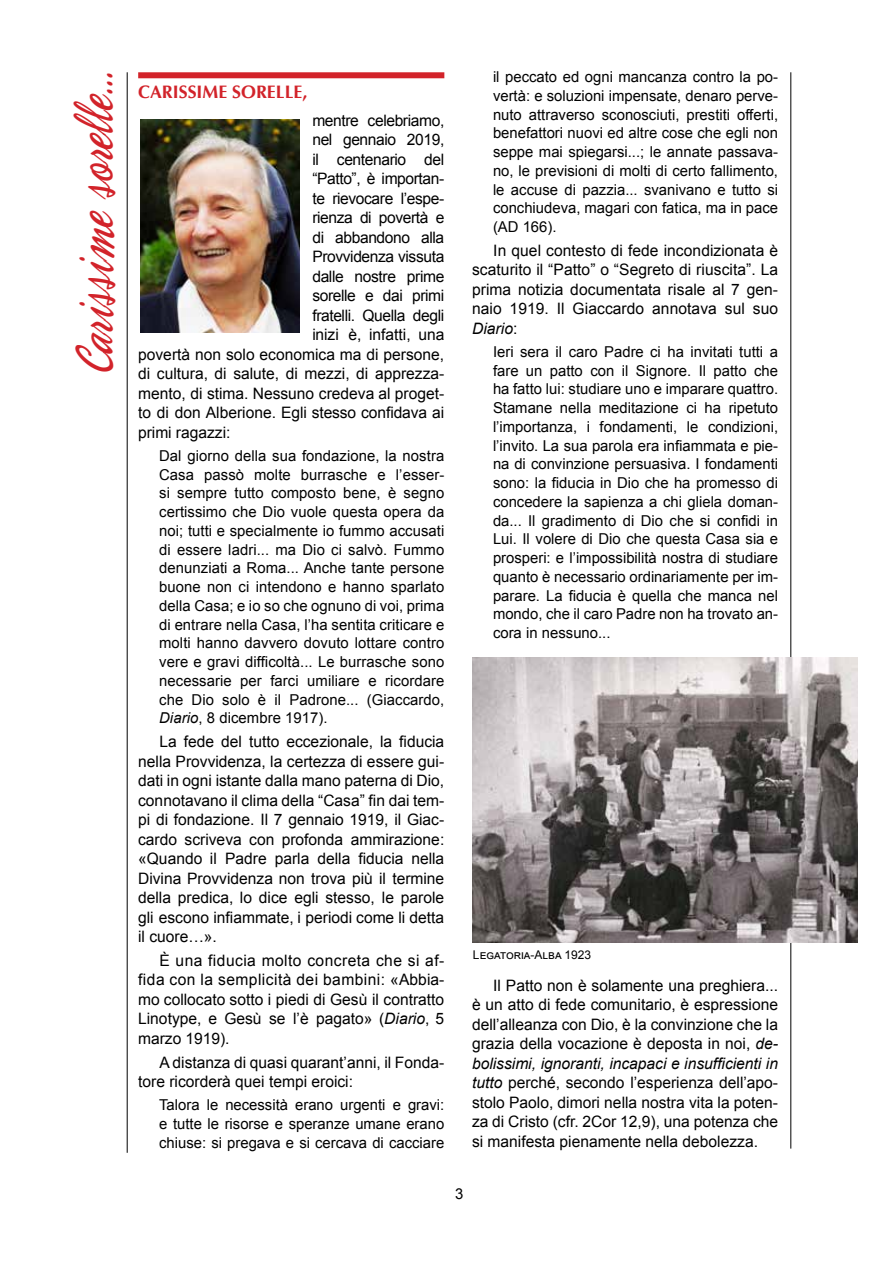
<style>
.page{position:relative;width:893px;height:1263px;background:#fff}
.page>*{position:absolute;margin:0;border:0;box-sizing:border-box;transform-origin:0 0}
.t1{font:57px "Phoenix Script FLF";color:#d2232a;scale:.7 1}
.t2{font:700 18px "Optima";color:#d2232a}
.t3{font:15.75px/19.5px "Arial";color:#000;text-align:justify}
.t4{font:15.75px "Arial";letter-spacing:-.025em;color:#000}
.t5{font:15px/18.8px "Arial";color:#000;text-align:justify}
.t6{font:12px "Arial";color:#000}
.s1{font-style:italic}
</style>
<div class="page">
<div style="left:138px;top:72px;width:306px;height:6px;background:#d2232a"></div>
<hr style="left:127px;top:72px;width:1px;height:1081px;background:#000">
<hr style="left:791px;top:72px;width:1px;height:1076px;background:#000">
<img style="left:140px;top:119px;width:160px;height:214px">
<img style="left:473px;top:657px;width:385px;height:285px">
<h1 class="t1" style="left:65px;top:376px;width:435px;rotate:-90deg">Carissime sorelle...</h1>
<p class="t5" style="left:493px;top:67px;width:287px">il peccato ed ogni mancanza contro la po&shy;vertà: e soluzioni impensate, denaro perve&shy;nuto attraverso sconosciuti, prestiti offerti, benefattori nuovi ed altre cose che egli non seppe mai spiegarsi...; le annate passava&shy;no, le previsioni di molti di certo fallimento, le accuse di pazzia... svanivano e tutto si conchiudeva, magari con fatica, ma in pace (AD 166).</p>
<p class="t2" style="left:138px;top:80px;width:171px">CARISSIME SORELLE,</p>
<p class="t4" style="left:312px;top:109px;width:133px">mentre celebriamo,</p>
<p class="t4" style="left:312px;top:129px;width:133px">nel gennaio 2019,</p>
<p class="t4" style="left:312px;top:148px;width:133px">il centenario del</p>
<p class="t4" style="left:312px;top:168px;width:133px">“Patto”, è importan-</p>
<p class="t4" style="left:312px;top:187px;width:133px">te rievocare l’espe-</p>
<p class="t4" style="left:312px;top:207px;width:133px">rienza di povertà e</p>
<p class="t4" style="left:312px;top:226px;width:133px">di abbandono alla</p>
<p class="t4" style="left:312px;top:246px;width:133px">Provvidenza vissuta</p>
<p class="t4" style="left:312px;top:265px;width:133px">dalle nostre prime</p>
<p class="t4" style="left:312px;top:285px;width:133px">sorelle e dai primi</p>
<p class="t4" style="left:312px;top:304px;width:133px">fratelli. Quella degli</p>
<p class="t3" style="left:312px;top:325px;width:133px">inizi è, infatti, una</p>
<p class="t3" style="left:138px;top:344px;width:308px">povertà non solo economica ma di persone,</p>
<p class="t3" style="left:138px;top:364px;width:308px">di cultura, di salute, di mezzi, di apprezza-</p>
<p class="t3" style="left:138px;top:383px;width:308px">mento, di stima. Nessuno credeva al proget-</p>
<p class="t3" style="left:138px;top:403px;width:308px">to di don Alberione. Egli stesso confidava ai</p>
<p class="t3" style="left:138px;top:422px;width:94px">primi ragazzi:</p>
<p class="t5" style="left:159px;top:446px;width:287px">Dal giorno della sua fondazione, la nostra Casa passò molte burrasche e l’esser&shy;si sempre tutto composto bene, è segno certissimo che Dio vuole questa opera da noi; tutti e specialmente io fummo accusati di essere ladri... ma Dio ci salvò. Fummo denunziati a Roma... Anche tante persone buone non ci intendono e hanno sparlato della Casa; e io so che ognuno di voi, prima di entrare nella Casa, l’ha sentita criticare e molti hanno davvero dovuto lottare contro vere e gravi difficoltà... Le burrasche sono necessarie per farci umiliare e ricordare che Dio solo è il Padrone... (Giaccardo, <span class="s1">Diario</span>, 8 dicembre 1917).</p>
<p class="t3" style="left:138px;top:732px;width:308px;text-indent:21px">La fede del tutto eccezionale, la fiducia nella Provvidenza, la certezza di essere gui&shy;dati in ogni istante dalla mano paterna di Dio, connotavano il clima della “Casa” fin dai tem&shy;pi di fondazione. Il 7 gennaio 1919, il Giac&shy;cardo scriveva con profonda ammirazione: «Quando il Padre parla della fiducia nella Divina Provvidenza non trova più il termine della predica, lo dice egli stesso, le parole gli escono infiammate, i periodi come li detta il cuore…».</p>
<p class="t3" style="left:138px;top:950px;width:308px;text-indent:21px">È una fiducia molto concreta che si af&shy;fida con la semplicità dei bambini: «Abbia&shy;mo collocato sotto i piedi di Gesù il contratto Linotype, e Gesù se l’è pagato» (<span class="s1">Diario</span>, 5 marzo 1919).</p>
<p class="t3" style="left:138px;top:1052px;width:308px;text-indent:21px">A distanza di quasi quarant’anni, il Fonda&shy;tore ricorderà quei tempi eroici:</p>
<p class="t5" style="left:159px;top:1095px;width:287px">Talora le necessità erano urgenti e gravi: e tutte le risorse e speranze umane erano chiuse: si pregava e si cercava di cacciare</p>
<p class="t3" style="left:472px;top:241px;width:308px;text-indent:21px">In quel contesto di fede incondizionata è scaturito il “Patto” o “Segreto di riuscita”. La prima notizia documentata risale al 7 gen&shy;naio 1919. Il Giaccardo annotava sul suo <span class="s1">Diario</span>:</p>
<p class="t5" style="left:493px;top:342px;width:287px">Ieri sera il caro Padre ci ha invitati tutti a fare un patto con il Signore. Il patto che ha fatto lui: studiare uno e imparare quattro.<br>Stamane nella meditazione ci ha ripetuto l’importanza, i fondamenti, le condizioni, l’invito. La sua parola era infiammata e pie&shy;na di convinzione persuasiva. I fondamenti sono: la fiducia in Dio che ha promesso di concedere la sapienza a chi gliela doman&shy;da... Il gradimento di Dio che si confidi in Lui. Il volere di Dio che questa Casa sia e prosperi: e l’impossibilità nostra di studiare quanto è necessario ordinariamente per im&shy;parare. La fiducia è quella che manca nel mondo, che il caro Padre non ha trovato an&shy;cora in nessuno...</p>
<p class="t6" style="left:473px;top:947px;width:120px">l egatoria-Alba 1923</p>
<p class="t3" style="left:472px;top:975px;width:308px;text-indent:21px">Il Patto non è solamente una preghiera... è un atto di fede comunitario, è espressione dell’alleanza con Dio, è la convinzione che la grazia della vocazione è deposta in noi, <span class="s1">de&shy;bolissimi, ignoranti, incapaci e insufficienti in tutto</span> perché, secondo l’esperienza dell’apo&shy;stolo Paolo, dimori nella nostra vita la poten&shy;za di Cristo (cfr. 2Cor 12,9), una potenza che si manifesta pienamente nella debolezza.</p>
<p class="t5" style="left:455px;top:1184px;width:10px">3</p>
</div>
